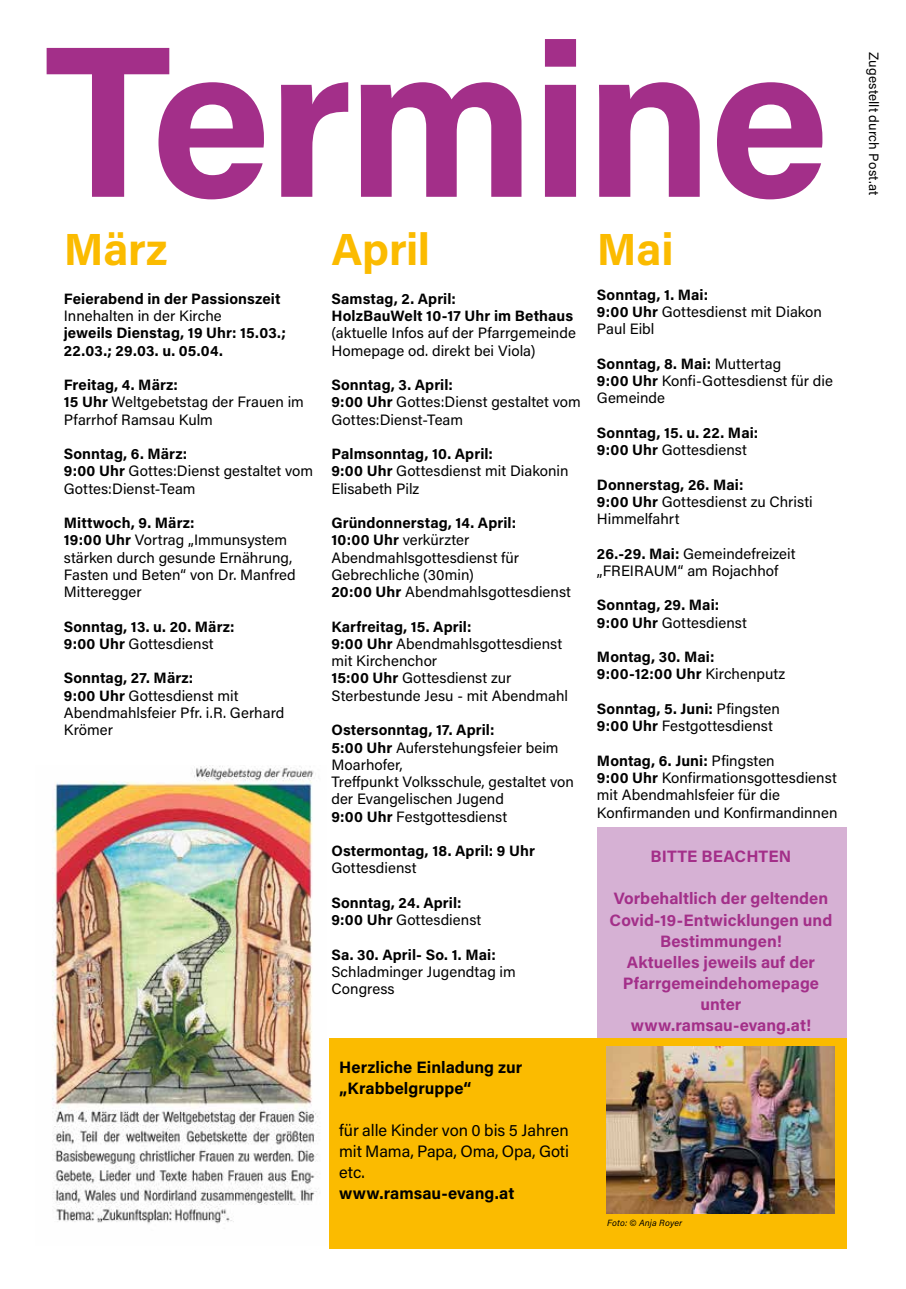
<style>
.page{position:relative;width:906px;height:1289px;background:#fff}
.page>*{position:absolute;margin:0;border:0;box-sizing:border-box;transform-origin:0 0}
.t1{font:700 216px "Acumin Pro";letter-spacing:-.02em;color:#a32f89}
.t2{font:700 45px "Acumin Pro";letter-spacing:-.005em;color:#fbbb00}
.t3{font:700 16.5px/21px "Acumin Pro";letter-spacing:.005em;color:#a32f89;text-align:center}
.t4{font:16.5px/21px "Acumin Pro";letter-spacing:-.005em;color:#000;text-align:justify}
.t5{font:700 16.5px/21px "Acumin Pro";color:#000}
.t6{font:15px/17.2px "Acumin Pro";letter-spacing:.005em;color:#000}
.t7{font:700 15px/17.2px "Acumin Pro";letter-spacing:.005em;color:#000}
.t8{font:13.5px "Acumin Pro";letter-spacing:.005em;color:#000}
.t9{font:italic 9px "Acumin Pro";letter-spacing:.02em;color:#000}
.s1{font-weight:700}
.s2{font-weight:400}
</style>
<div class="page">
<div style="left:329px;top:1037px;width:517px;height:211px;background:#fbbb00"></div>
<div style="left:597px;top:827px;width:249px;height:210px;background:#d6b1d4"></div>
<img style="left:606px;top:1046px;width:228px;height:166px">
<img style="left:52px;top:766px;width:266px;height:458px">
<h1 class="t1" style="left:44px;top:-31px;width:786px">Termine</h1>
<h2 class="t2" style="left:64px;top:218px;width:106px">März</h2>
<p class="t7" style="left:64px;top:289px;width:218px">Feierabend in der Passionszeit</p>
<p class="t6" style="left:64px;top:306px;width:159px">I nnehalten in der Kirche</p>
<p class="t7" style="left:64px;top:324px;width:224px">jeweils Dienstag, 19 Uhr: 15.03.;<br>22.03.; 29.03. u. 05.04.</p>
<p class="t6" style="left:64px;top:375px;width:241px"><span class="s1">Freitag, 4. März:<br>15 Uhr</span> Weltgebetstag der Frauen im<br>Pfarrhof Ramsau Kulm</p>
<p class="t6" style="left:64px;top:444px;width:251px"><span class="s1">Sonntag, 6. März:<br>9:00 Uhr</span> Gottes:Dienst gestaltet vom<br>Gottes:Dienst-Team</p>
<p class="t6" style="left:64px;top:513px;width:233px"><span class="s1">Mittwoch, 9. März:<br>19:00 Uhr</span> Vortrag „I mmunsystem stärken durch gesunde Ernährung,<br>Fasten und Beten“ von Dr. Manfred<br>Mitteregger</p>
<p class="t7" style="left:64px;top:617px;width:172px">Sonntag, 13. u. 20. März:<br>9:00 Uhr <span class="s2">Gottesdienst</span></p>
<p class="t6" style="left:64px;top:669px;width:222px"><span class="s1">Sonntag, 27. März:<br>9:00 Uhr</span> Gottesdienst mit<br>Abendmahlsfeier Pfr. i.R. Gerhard<br>Krömer</p>
<h2 class="t2" style="left:331px;top:218px;width:100px">April</h2>
<p class="t7" style="left:331px;top:289px;width:243px">Samstag, 2. April:<br>HolzBauWelt 10-17 Uhr im Bethaus</p>
<p class="t6" style="left:331px;top:324px;width:246px">(aktuelle I nfos auf der Pfarrgemeinde<br>Homepage od. direkt bei Viola)</p>
<p class="t6" style="left:331px;top:375px;width:251px"><span class="s1">Sonntag, 3. April:<br>9:00 Uhr</span> Gottes:Dienst gestaltet vom<br>Gottes:Dienst-Team</p>
<p class="t6" style="left:331px;top:444px;width:239px"><span class="s1">Palmsonntag, 10. April:<br>9:00 Uhr</span> Gottesdienst mit Diakonin<br>Elisabeth Pilz</p>
<p class="t6" style="left:331px;top:513px;width:241px"><span class="s1">Gründonnerstag, 14. April:<br>10:00 Uhr</span> verkürzter<br>Abendmahlsgottesdienst für<br>Gebrechliche (30min)<br><span class="s1">20:00 Uhr</span> Abendmahlsgottesdienst</p>
<p class="t6" style="left:331px;top:617px;width:238px"><span class="s1">Karfreitag, 15. April:<br>9:00 Uhr</span> Abendmahlsgottesdienst mit Kirchenchor<br><span class="s1">15:00 Uhr</span> Gottesdienst zur<br>Sterbestunde Jesu - mit Abendmahl</p>
<p class="t6" style="left:331px;top:720px;width:244px"><span class="s1">Ostersonntag, 17. April:<br>5:00 Uhr</span> Auferstehungsfeier beim<br>Moarhofer,<br>Treffpunkt Volksschule, gestaltet von der Evangelischen Jugend<br><span class="s1">9:00 Uhr</span> Festgottesdienst</p>
<p class="t7" style="left:331px;top:841px;width:205px">Ostermontag, 18. April: 9 Uhr</p>
<p class="t6" style="left:331px;top:858px;width:87px">Gottesdienst</p>
<p class="t7" style="left:331px;top:893px;width:151px">Sonntag, 24. April:<br>9:00 Uhr <span class="s2">Gottesdienst</span></p>
<p class="t7" style="left:331px;top:945px;width:166px">Sa. 30. April- So. 1. Mai:</p>
<p class="t6" style="left:331px;top:962px;width:186px">Schladminger Jugendtag im<br>Congress</p>
<p class="t5" style="left:339px;top:1055px;width:185px">Herzliche Einladung zur „Krabbelgruppe“</p>
<p class="t4" style="left:339px;top:1118px;width:231px">für alle Kinder von 0 bis 5 Jahren mit Mama, Papa, Oma, Opa, Goti etc.</p>
<p class="t5" style="left:339px;top:1181px;width:177px">www.ramsau-evang.at</p>
<h2 class="t2" style="left:597px;top:218px;width:78px">Mai</h2>
<p class="t6" style="left:597px;top:285px;width:227px"><span class="s1">Sonntag, 1. Mai:<br>9:00 Uhr</span> Gottesdienst mit Diakon<br>Paul Eibl</p>
<p class="t6" style="left:597px;top:354px;width:237px"><span class="s1">Sonntag, 8. Mai:</span> Muttertag<br><span class="s1">9:00 Uhr</span> Konfi-Gottesdienst für die<br>Gemeinde</p>
<p class="t7" style="left:597px;top:423px;width:163px">Sonntag, 15. u. 22. Mai:<br>9:00 Uhr <span class="s2">Gottesdienst</span></p>
<p class="t6" style="left:597px;top:475px;width:217px"><span class="s1">Donnerstag, 26. Mai:<br>9:00 Uhr</span> Gottesdienst zu Christi<br>H immelfahrt</p>
<p class="t6" style="left:597px;top:544px;width:200px"><span class="s1">26.-29. Mai:</span> Gemeindefreizeit „FREI RAUM“ am Rojachhof</p>
<p class="t7" style="left:597px;top:596px;width:151px">Sonntag, 29. Mai:<br>9:00 Uhr <span class="s2">Gottesdienst</span></p>
<p class="t7" style="left:597px;top:647px;width:190px">Montag, 30. Mai:<br>9:00-12:00 Uhr <span class="s2">Kirchenputz</span></p>
<p class="t6" style="left:597px;top:699px;width:184px"><span class="s1">Sonntag, 5. Juni:</span> Pfingsten<br><span class="s1">9:00 Uhr</span> Festgottesdienst</p>
<p class="t6" style="left:597px;top:751px;width:242px"><span class="s1">Montag, 6. Juni:</span> Pfingsten<br><span class="s1">9:00 Uhr</span> Konfirmationsgottesdienst mit Abendmahlsfeier für die<br>Konfirmanden und Konfirmandinnen</p>
<p class="t3" style="left:650px;top:845px;width:142px">BITTE BEACHTEN</p>
<p class="t3" style="left:609px;top:887px;width:224px">Vorbehaltlich der geltenden<br>Covid-19-Entwicklungen und<br>Bestimmungen!<br>Aktuelles jeweils auf der<br>Pfarrgemeindehomepage unter www.ramsau-evang.at!</p>
<p class="t9" style="left:607px;top:1216px;width:77px">Foto: © Anja Royer</p>
<p class="t8" style="left:883px;top:52px;width:144px;rotate:90deg">Zugestellt durch Post.at</p>
</div>
